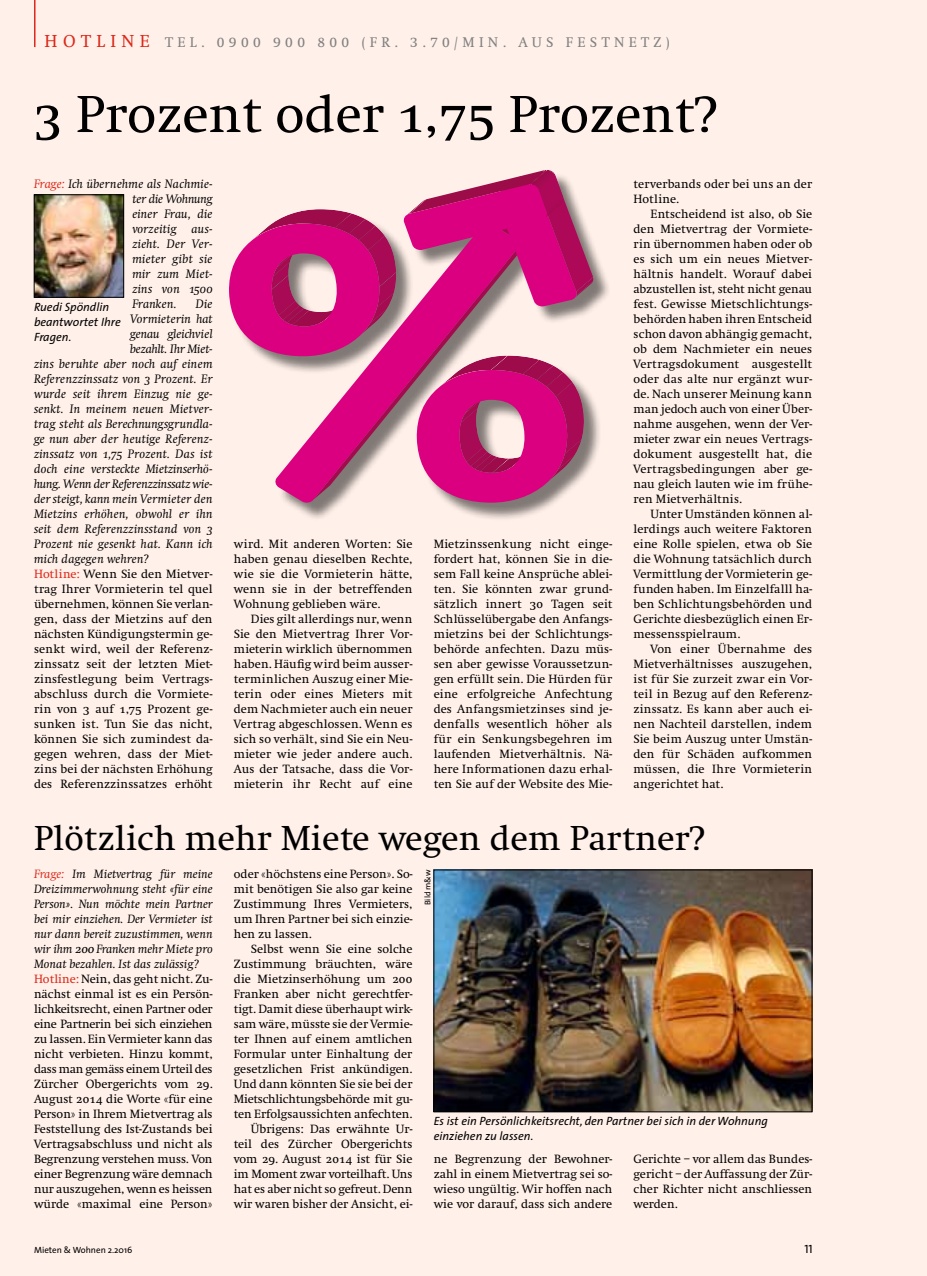
<style>
.page{position:relative;width:927px;height:1276px;background:#fff0e9}
.page>*{position:absolute;margin:0;border:0;box-sizing:border-box;transform-origin:0 0}
.t1{font:54px "Swift";color:#000}
.t2{font:36px "Swift";color:#000}
.t3{font:14.55px "Swift";letter-spacing:.3em;color:#818181}
.t4{font:12.45px/15px "Swift";color:#000;text-align:justify}
.t5{font:italic 12.45px/15px "Swift Neue LT Pro";letter-spacing:.02em;color:#000;text-align:justify}
.t6{font:italic 12.45px/15px "Swift";color:#000;text-align:justify}
.t7{font:italic 12.45px "Swift Neue LT Pro";letter-spacing:-.005em;color:#000}
.t8{font:italic 12.45px "Swift Neue LT Pro";color:#000}
.t9{font:italic 12.45px "Swift";letter-spacing:-.015em;color:#dc291a}
.t10{font:italic 12px/15px "The Sans";color:#000}
.t11{font:12px "The Sans Caps";color:#000}
.t12{font:9px "The Sans";color:#000}
.t13{font:8.25px "The Sans";color:#000}
.s1{font-size:18px;color:#dc291a}
.s2{font-family:"Swift SC"}
.s3{color:#dc291a}
.s4{font-family:"Swift SC";font-style:normal}
</style>
<div class="page">
<hr style="left:34px;top:0;width:2px;height:47px;background:#dc291a">
<img style="left:436px;top:872px;width:374px;height:238px">
<div style="left:434px;top:870px;width:378px;height:242px;border:1px solid #000"></div>
<img style="left:36px;top:197px;width:86px;height:98px">
<div style="left:34px;top:195px;width:90px;height:102px;border:1px solid #000"></div>
<div style="left:227px;top:157px;width:384px;height:364px;background:#000;opacity:.5"></div>
<svg style="left:227px;top:209px;width:169px;height:147px"></svg>
<svg style="left:415px;top:355px;width:169px;height:148px"></svg>
<svg style="left:520px;top:306px;width:14px;height:194px;fill:#da007f"></svg>
<svg style="left:274px;top:224px;width:246px;height:278px"></svg>
<svg style="left:403px;top:170px;width:191px;height:136px"></svg>
<h1 class="t3" style="left:45px;top:34px;width:627px"><span class="s1">HOTLINE</span> TEL. 0900 900 800 (FR. 3.70/MIN. AUS FESTNETZ)</h1>
<h2 class="t1" style="left:34px;top:85px;width:684px"><span class="s2">3</span> Prozent oder <span class="s2">1,75</span> Prozent?</h2>
<p class="t5" style="left:34px;top:176px;width:179px"><span class="s3">Frage:</span> Ich übernehme als Nachmie-</p>
<p class="t5" style="left:132px;top:191px;width:82px">ter die Wohnung einer Frau, die vorzeitig aus&shy;zieht. Der Ver&shy;mieter gibt sie mir zum Miet&shy;zins von 1500<br>Franken.</p>
<p class="t4" style="left:634px;top:176px;width:180px">terverbands oder bei uns an der<br>Hotline.</p>
<p class="t4" style="left:634px;top:206px;width:180px;text-indent:17px">Entscheidend ist also, ob Sie den Mietvertrag der Vormiete&shy;rin übernommen haben oder ob es sich um ein neues Mietver&shy;hältnis handelt. Worauf dabei abzustellen ist, steht nicht genau fest. Gewisse Mietschlichtungs&shy;behörden haben ihren Entscheid schon davon abhängig gemacht, ob dem Nachmieter ein neues Vertragsdokument ausgestellt oder das alte nur ergänzt wur&shy;de. Nach unserer Meinung kann man jedoch auch von einer Über&shy;nahme ausgehen, wenn der Ver&shy;mieter zwar ein neues Vertrags&shy;dokument ausgestellt hat, die Vertragsbedingungen aber ge&shy;nau gleich lauten wie im frühe&shy;ren Mietverhältnis.</p>
<p class="t4" style="left:634px;top:506px;width:180px;text-indent:17px">Unter Umständen können al&shy;lerdings auch weitere Faktoren eine Rolle spielen, etwa ob Sie die Wohnung tatsächlich durch Vermittlung der Vormieterin ge&shy;funden haben. Im Einzelfalll ha&shy;ben Schlichtungsbehörden und Gerichte diesbezüglich einen Er&shy;messensspielraum.</p>
<p class="t4" style="left:634px;top:641px;width:180px;text-indent:17px">Von einer Übernahme des Mietverhältnisses auszugehen, ist für Sie zurzeit zwar ein Vor&shy;teil in Bezug auf den Referenz&shy;zinssatz. Es kann aber auch ei&shy;nen Nachteil darstellen, indem Sie beim Auszug unter Umstän&shy;den für Schäden aufkommen müssen, die Ihre Vormieterin angerichtet hat.</p>
<h2 class="t2" style="left:34px;top:819px;width:672px">Plötzlich mehr Miete wegen dem Partner?</h2>
<p class="t9" style="left:34px;top:867px;width:32px">Frage:</p>
<p class="t5" style="left:196px;top:296px;width:18px">Die</p>
<p class="t5" style="left:130px;top:311px;width:84px">Vormieterin hat</p>
<p class="t8" style="left:130px;top:326px;width:84px">genau gleichviel</p>
<p class="t7" style="left:130px;top:341px;width:83px">bezahlt. Ihr Miet-</p>
<p class="t5" style="left:34px;top:356px;width:180px">zins beruhte aber noch auf einem</p>
<p class="t5" style="left:34px;top:371px;width:180px">Referenzzinssatz von 3 Prozent. Er</p>
<p class="t5" style="left:34px;top:386px;width:179px">wurde seit ihrem Einzug nie ge-</p>
<p class="t5" style="left:34px;top:401px;width:179px">senkt. In meinem neuen Mietver-</p>
<p class="t5" style="left:34px;top:416px;width:179px">trag steht als Berechnungsgrundla-</p>
<p class="t5" style="left:34px;top:431px;width:179px">ge nun aber der heutige Referenz-</p>
<p class="t5" style="left:34px;top:446px;width:180px">zinssatz von 1,75 Prozent. Das ist</p>
<p class="t5" style="left:34px;top:461px;width:179px">doch eine versteckte Mietzinserhö-</p>
<p class="t7" style="left:34px;top:476px;width:180px">hung. Wenn der Referenzzinssatz wie-</p>
<p class="t5" style="left:34px;top:491px;width:180px">der steigt, kann mein Vermieter den</p>
<p class="t5" style="left:34px;top:506px;width:180px">Mietzins erhöhen, obwohl er ihn</p>
<p class="t5" style="left:34px;top:521px;width:180px">seit dem Referenzzinsstand von 3</p>
<p class="t5" style="left:34px;top:536px;width:180px">Prozent nie gesenkt hat. Kann ich</p>
<p class="t5" style="left:34px;top:551px;width:117px">mich dagegen wehren?</p>
<p class="t4" style="left:34px;top:566px;width:180px"><span class="s3">Hotline:</span> Wenn Sie den Mietver-</p>
<p class="t4" style="left:34px;top:581px;width:180px">trag Ihrer Vormieterin tel quel übernehmen, können Sie verlan&shy;gen, dass der Mietzins auf den nächsten Kündigungstermin ge&shy;senkt wird, weil der Referenz&shy;zinssatz seit der letzten Miet&shy;zinsfestlegung beim Vertrags&shy;abschluss durch die Vormiete&shy;rin von <span class="s2">3</span> auf <span class="s2">1,75</span> Prozent ge&shy;sunken ist. Tun Sie das nicht, können Sie sich zumindest da&shy;gegen wehren, dass der Miet&shy;zins bei der nächsten Erhöhung des Referenzzinssatzes erhöht</p>
<p class="t10" style="left:34px;top:299px;width:88px">Ruedi Spöndlin beantwortet Ihre<br>Fragen.</p>
<p class="t4" style="left:434px;top:536px;width:180px">Mietzinssenkung nicht einge&shy;fordert hat, können Sie in die&shy;sem Fall keine Ansprüche ablei&shy;ten. Sie könnten zwar grund&shy;sätzlich innert <span class="s2">30</span> Tagen seit Schlüsselübergabe den Anfangs&shy;mietzins bei der Schlichtungs&shy;behörde anfechten. Dazu müs&shy;sen aber gewisse Voraussetzun&shy;gen erfüllt sein. Die Hürden für eine erfolgreiche Anfechtung des Anfangsmietzinses sind je&shy;denfalls wesentlich höher als für ein Senkungsbegehren im laufenden Mietverhältnis. Nä&shy;here Informationen dazu erhal&shy;ten Sie auf der Website des Mie-</p>
<p class="t4" style="left:234px;top:536px;width:180px">wird. Mit anderen Worten: Sie haben genau dieselben Rechte, wie sie die Vormieterin hätte, wenn sie in der betreffenden Wohnung geblieben wäre.</p>
<p class="t4" style="left:234px;top:611px;width:180px;text-indent:17px">Dies gilt allerdings nur, wenn Sie den Mietvertrag Ihrer Vor&shy;mieterin wirklich übernommen haben. Häufig wird beim ausser&shy;terminlichen Auszug einer Mie&shy;terin oder eines Mieters mit dem Nachmieter auch ein neuer Vertrag abgeschlossen. Wenn es sich so verhält, sind Sie ein Neu&shy;mieter wie jeder andere auch.<br>Aus der Tatsache, dass die Vor&shy;mieterin ihr Recht auf eine</p>
<p class="t6" style="left:34px;top:866px;width:180px;text-indent:38px">Im Mietvertrag für meine Dreizimmerwohnung steht «für eine Person». Nun möchte mein Partner bei mir einziehen. Der Vermieter ist nur dann bereit zuzustimmen, wenn wir ihm <span class="s4">200</span> Franken mehr Miete pro Monat bezahlen. Ist das zulässig?</p>
<p class="t4" style="left:34px;top:971px;width:180px"><span class="s3">Hotline:</span> Nein, das geht nicht. Zu-</p>
<p class="t4" style="left:34px;top:986px;width:180px">nächst einmal ist es ein Persön&shy;lichkeitsrecht, einen Partner oder eine Partnerin bei sich einziehen zu lassen. Ein Vermieter kann das nicht verbieten. Hinzu kommt, dass man gemäss einem Urteil des Zürcher Obergerichts vom <span class="s2">29.<br></span>August <span class="s2">2014</span> die Worte «für eine Person» in Ihrem Mietvertrag als Feststellung des Ist-Zustands bei Vertragsabschluss und nicht als Begrenzung verstehen muss. Von einer Begrenzung wäre demnach nur auszugehen, wenn es heissen würde «maximal eine Person»</p>
<p class="t4" style="left:234px;top:866px;width:180px">oder «höchstens eine Person». So&shy;mit benötigen Sie also gar keine Zustimmung Ihres Vermieters, um Ihren Partner bei sich einzie&shy;hen zu lassen.</p>
<p class="t4" style="left:234px;top:941px;width:180px;text-align:right">Selbst wenn Sie eine solche<br>Zustimmung bräuchten, wäre die Mietzinserhöhung um <span class="s2">200<br></span>Franken aber nicht gerechtfer&shy;tigt. Damit diese überhaupt wirk&shy;sam wäre, müsste sie der Vermie&shy;ter Ihnen auf einem amtlichen<br>Formular unter Einhaltung der gesetzlichen Frist ankündigen.<br>Und dann könnten Sie sie bei der<br>Mietschlichtungsbehörde mit gu&shy;ten Erfolgsaussichten anfechten.<br>Übrigens: Das erwähnte Ur&shy;teil des Zürcher Obergerichts vom <span class="s2">29</span>. August <span class="s2">2014</span> ist für Sie im Moment zwar vorteilhaft. Uns hat es aber nicht so gefreut. Denn wir waren bisher der Ansicht, ei-</p>
<p class="t13" style="left:421px;top:905px;width:37px;rotate:-90deg">Bild m&amp;w</p>
<p class="t10" style="left:434px;top:1113px;width:336px">Es ist ein Persönlichkeitsrecht, den Partner bei sich in der Wohnung einziehen zu lassen.</p>
<p class="t4" style="left:434px;top:1151px;width:180px">ne Begrenzung der Bewohner&shy;zahl in einem Mietvertrag sei so&shy;wieso ungültig. Wir hoffen nach wie vor darauf, dass sich andere</p>
<p class="t4" style="left:634px;top:1151px;width:180px">Gerichte – vor allem das Bundes&shy;gericht – der Auffassung der Zür&shy;cher Richter nicht anschliessen werden.</p>
<p class="t12" style="left:34px;top:1242px;width:100px">Mieten &amp; Wohnen 2.2016</p>
<p class="t11" style="left:804px;top:1239px;width:10px">11</p>
</div>
